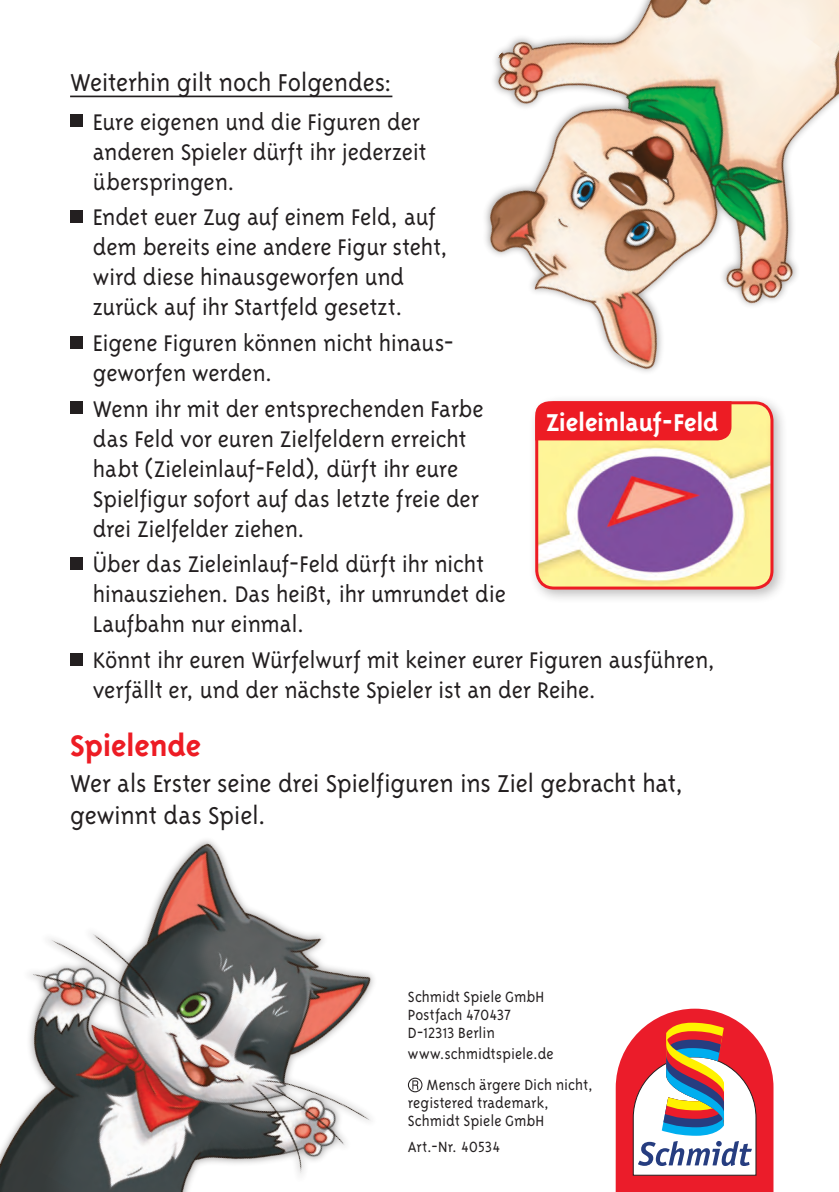
<style>
.page{position:relative;width:839px;height:1192px;background:#fff}
.page>*{position:absolute;margin:0;border:0;box-sizing:border-box;transform-origin:0 0}
.t1{font:700 34px "Triplex";letter-spacing:-.01em;color:#ed1c24}
.t2{font:300 28px/32px "Triplex";letter-spacing:-.015em;color:#231f20}
.t3{font:700 28px "Triplex";letter-spacing:-.01em;color:#fff}
.t4{font:300 26px/30px "Triplex";letter-spacing:-.01em;color:#231f20}
.t5{font:300 17px/18px "Triplex";color:#231f20}
</style>
<div class="page">
<img style="left:0;top:840px;width:415px;height:352px">
<img style="left:485px;top:0;width:354px;height:372px">
<svg style="left:408px;top:1077px;width:14px;height:15px"></svg>
<hr style="left:70px;top:96px;width:322px;height:1px;background:#231f20">
<div style="left:70px;top:114px;width:13px;height:13px;background:#231f20"></div>
<div style="left:70px;top:210px;width:13px;height:13px;background:#231f20"></div>
<div style="left:70px;top:336px;width:13px;height:12px;background:#231f20"></div>
<div style="left:70px;top:401px;width:13px;height:13px;background:#231f20"></div>
<div style="left:70px;top:557px;width:13px;height:13px;background:#231f20"></div>
<div style="left:70px;top:653px;width:13px;height:12px;background:#231f20"></div>
<svg style="left:615px;top:1008px;width:158px;height:184px"></svg>
<div style="left:528px;top:394px;width:260px;height:210px;background:#231f20;opacity:.3"></div>
<img style="left:536px;top:403px;width:236px;height:185px">
<div style="left:535px;top:401px;width:238px;height:188px;border:3px solid #ed1c24;border-radius:17px"></div>
<div style="left:535px;top:401px;width:196px;height:39px;background:#ed1c24"></div>
<p class="t2" style="left:70px;top:66px;width:324px">Weiterhin gilt noch Folgendes:</p>
<p class="t4" style="left:93px;top:106px;width:335px">Eure eigenen und die Figuren der anderen Spieler dürft ihr jederzeit überspringen.</p>
<p class="t4" style="left:93px;top:202px;width:357px">Endet euer Zug auf einem Feld, auf dem bereits eine andere Figur steht, wird diese hinausgeworfen und zurück auf ihr Startfeld gesetzt.</p>
<p class="t4" style="left:93px;top:328px;width:363px">Eigene Figuren können nicht hinaus&shy;geworfen werden.</p>
<p class="t4" style="left:93px;top:393px;width:392px">Wenn ihr mit der entsprechenden Farbe das Feld vor euren Zielfeldern erreicht habt (Zieleinlauf-Feld), dürft ihr eure Spielfigur sofort auf das letzte freie der drei Zielfelder ziehen.</p>
<p class="t4" style="left:93px;top:549px;width:414px">Über das Zieleinlauf-Feld dürft ihr nicht hinausziehen. Das heißt, ihr umrundet die<br>Laufbahn nur einmal.</p>
<p class="t4" style="left:93px;top:645px;width:624px">Könnt ihr euren Würfelwurf mit keiner eurer Figuren ausführen, verfällt er, und der nächste Spieler ist an der Reihe.</p>
<h1 class="t1" style="left:70px;top:724px;width:133px">Spielende</h1>
<p class="t2" style="left:70px;top:767px;width:615px">Wer als Erster seine drei Spielfiguren ins Ziel gebracht hat, gewinnt das Spiel.</p>
<p class="t3" style="left:546px;top:404px;width:174px">Zieleinlauf-Feld</p>
<p class="t5" style="left:408px;top:987px;width:138px">Schmidt Spiele GmbH<br>Postfach 470437<br>D-12313 Berlin</p>
<p class="t5" style="left:427px;top:1037px;width:168px;line-height:31.4px;text-indent:-19px">www.schmidtspiele.de<br>Mensch ärgere Dich nicht,</p>
<p class="t5" style="left:408px;top:1093px;width:143px">registered trademark,<br>Schmidt Spiele GmbH</p>
<p class="t5" style="left:408px;top:1138px;width:94px">Art.-Nr. 40534</p>
</div>
